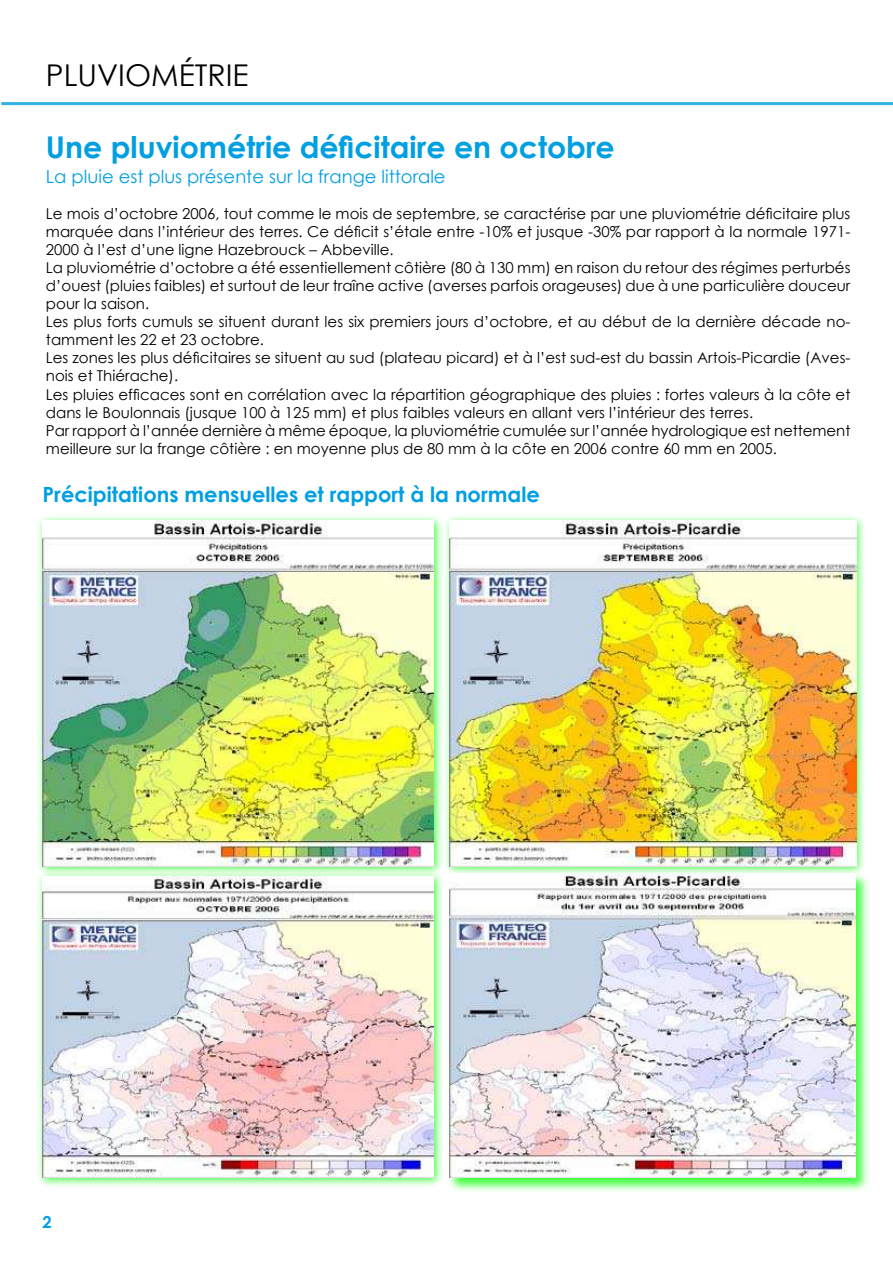
<style>
.page{position:relative;width:893px;height:1263px;background:#fff}
.page>*{position:absolute;margin:0;border:0;box-sizing:border-box;transform-origin:0 0}
.t1{font:700 30px "Century Gothic";color:#009fe1}
.t2{font:30px "Century Gothic";color:#000}
.t3{font:700 21px "Century Gothic";color:#009fe1}
.t4{font:18px "Century Gothic";color:#009fe1}
.t5{font:700 16.5px "Century Gothic";color:#009fe1}
.t6{font:15px/18px "Century Gothic";color:#000}
</style>
<div class="page">
<hr style="left:1px;top:102px;width:892px;height:3px;background:#33b2e7">
<div style="left:36px;top:513px;width:409px;height:365px;background:#0f0;opacity:.75"></div>
<img style="left:43px;top:520px;width:391px;height:346px">
<div style="left:442px;top:513px;width:426px;height:365px;background:#0f0;opacity:.75"></div>
<img style="left:449px;top:520px;width:407px;height:346px">
<div style="left:36px;top:869px;width:409px;height:320px;background:#0f0;opacity:.75"></div>
<img style="left:43px;top:876px;width:391px;height:302px">
<div style="left:447px;top:871px;width:425px;height:322px;background:#0f0;opacity:.75"></div>
<img style="left:450px;top:874px;width:406px;height:304px">
<h1 class="t2" style="left:46px;top:63px;width:204px">PlUviométrie</h1>
<h1 class="t1" style="left:46px;top:125px;width:570px">Une pluviométrie déicitaire en octobre</h1>
<p class="t4" style="left:46px;top:169px;width:401px">la pluie est plus présente sur la frange littorale</p>
<p class="t6" style="left:46px;top:205px;width:806px">Le mois d’octobre 2006, tout comme le mois de septembre, se caractérise par une pluviométrie déicitaire plus marquée dans l’intérieur des terres. Ce déicit s’étale entre -10% et jusque -30% par rapport à la normale 1971- 2000 à l’est d’une ligne hazebrouck – abbeville.<br>La pluviométrie d’octobre a été essentiellement côtière (80 à 130 mm) en raison du retour des régimes perturbés d’ouest (pluies faibles) et surtout de leur traîne active (averses parfois orageuses) due à une particulière douceur pour la saison.<br>Les plus forts cumuls se situent durant les six premiers jours d’octobre, et au début de la dernière décade no&shy;tamment les 22 et 23 octobre.<br>Les zones les plus déicitaires se situent au sud (plateau picard) et à l’est sud-est du bassin Artois-Picardie (Aves&shy;nois et Thiérache).<br>Les pluies eficaces sont en corrélation avec la répartition géographique des pluies : fortes valeurs à la côte et dans le Boulonnais (jusque 100 à 125 mm) et plus faibles valeurs en allant vers l’intérieur des terres.<br>Par rapport à l’année dernière à même époque, la pluviométrie cumulée sur l’année hydrologique est nettement meilleure sur la frange côtière : en moyenne plus de 80 mm à la côte en 2006 contre 60 mm en 2005.</p>
<h2 class="t3" style="left:43px;top:485px;width:499px">Précipitations mensuelles et rapport à la normale</h2>
<p class="t5" style="left:43px;top:1214px;width:11px">2</p>
</div>
